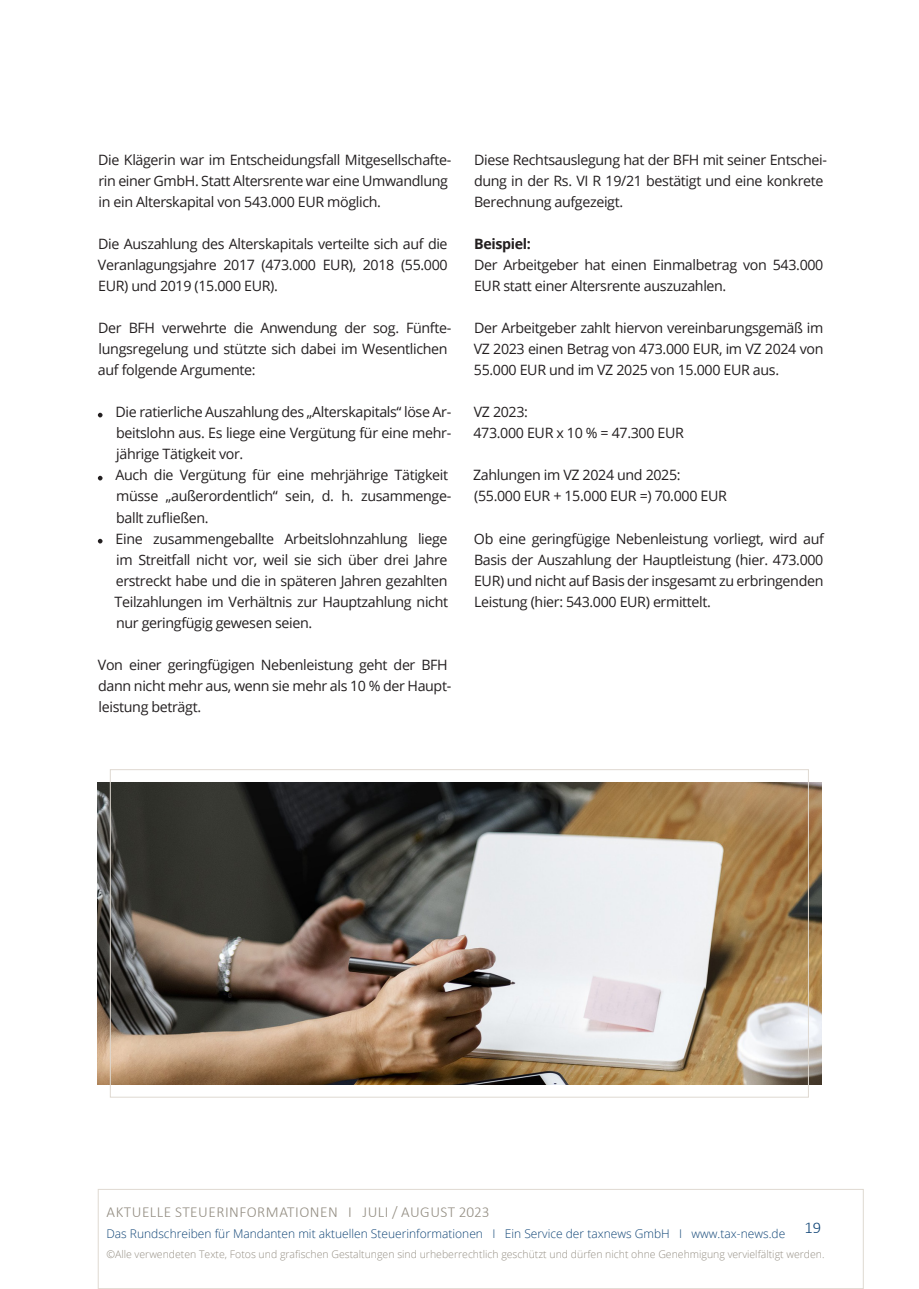
<style>
.page{position:relative;width:919px;height:1289px;background:#fff}
.page>*{position:absolute;margin:0;border:0;box-sizing:border-box;transform-origin:0 0}
.t1{font:300 16.5px "Calibri";color:#0f4476}
.t2{font:300 15.3px "Calibri";letter-spacing:.03em;color:#948e83}
.t3{font:14.25px/21px "Open Sans";letter-spacing:-.025em;color:#231f20}
.t4{font:700 14.25px "Open Sans";letter-spacing:-.025em;color:#231f20}
.t5{font:300 12px "Open Sans";color:#0f4476}
.t6{font:300 10.5px "Open Sans";color:#948e83}
</style>
<div class="page">
<div style="left:98px;top:1188px;width:765px;height:100px;border:1px solid #dfd9d1"></div>
<svg style="left:98px;top:413px;width:4px;height:4px"></svg>
<svg style="left:98px;top:476px;width:4px;height:4px"></svg>
<svg style="left:98px;top:539px;width:4px;height:4px"></svg>
<img style="left:98px;top:782px;width:723px;height:302px">
<p class="t3" style="left:98px;top:149px;width:354px">Die Klägerin war im Entscheidungsfall Mitgesellschafte&shy;rin einer GmbH. Statt Altersrente war eine Umwandlung in ein Alterskapital von 543.000 EUR möglich.</p>
<p class="t3" style="left:98px;top:233px;width:351px;text-align:justify">Die Auszahlung des Alterskapitals verteilte sich auf die Veranlagungsjahre 2017 (473.000 EUR), 2018 (55.000<br>EUR) und 2019 (15.000 EUR).</p>
<p class="t3" style="left:98px;top:317px;width:355px">Der BFH verwehrte die Anwendung der sog. Fünfte&shy;lungsregelung und stützte sich dabei im Wesentlichen auf folgende Argumente:</p>
<p class="t3" style="left:115px;top:401px;width:338px">Die ratierliche Auszahlung des „Alterskapitals“ löse Ar&shy;beitslohn aus. Es liege eine Vergütung für eine mehr&shy;jährige Tätigkeit vor.<br>Auch die Vergütung für eine mehrjährige Tätigkeit müsse „außerordentlich“ sein, d. h. zusammenge&shy;ballt zufließen.<br>Eine zusammengeballte Arbeitslohnzahlung liege im Streitfall nicht vor, weil sie sich über drei Jahre erstreckt habe und die in späteren Jahren gezahlten Teilzahlungen im Verhältnis zur Hauptzahlung nicht nur geringfügig gewesen seien.</p>
<p class="t3" style="left:98px;top:653px;width:355px">Von einer geringfügigen Nebenleistung geht der BFH dann nicht mehr aus, wenn sie mehr als 10 % der Haupt&shy;leistung beträgt.</p>
<p class="t3" style="left:474px;top:149px;width:354px">Diese Rechtsauslegung hat der BFH mit seiner Entschei&shy;dung in der Rs. VI R 19/21 bestätigt und eine konkrete<br>Berechnung aufgezeigt.</p>
<p class="t4" style="left:474px;top:234px;width:58px">Beispiel:</p>
<p class="t3" style="left:474px;top:254px;width:351px">Der Arbeitgeber hat einen Einmalbetrag von 543.000<br>EUR statt einer Altersrente auszuzahlen.</p>
<p class="t3" style="left:473px;top:317px;width:351px;text-align:justify">Der Arbeitgeber zahlt hiervon vereinbarungsgemäß im VZ 2023 einen Betrag von 473.000 EUR, im VZ 2024 von 55.000 EUR und im VZ 2025 von 15.000 EUR aus.</p>
<p class="t3" style="left:473px;top:401px;width:212px">VZ 2023:<br>473.000 EUR x 10 % = 47.300 EUR</p>
<p class="t3" style="left:473px;top:464px;width:255px">Zahlungen im VZ 2024 und 2025: (55.000 EUR + 15.000 EUR =) 70.000 EUR</p>
<p class="t3" style="left:474px;top:527px;width:351px;text-align:justify">Ob eine geringfügige Nebenleistung vorliegt, wird auf Basis der Auszahlung der Hauptleistung (hier. 473.000<br>EUR) und nicht auf Basis der insgesamt zu erbringenden Leistung (hier: 543.000 EUR) ermittelt.</p>
<p class="t2" style="left:107px;top:1202px;width:384px">AKTUELLE STEUERINFORMATIONEN I JULI / AUGUST 2023</p>
<p class="t5" style="left:106px;top:1224px;width:680px">Das Rundschreiben für Mandanten mit aktuellen Steuerinformationen I Ein Service der taxnews GmbH I www.tax-news.de</p>
<p class="t6" style="left:106px;top:1246px;width:719px">©Alle verwendeten Texte, Fotos und grafischen Gestaltungen sind urheberrechtlich geschützt und dürfen nicht ohne Genehmigung vervielfältigt werden.</p>
<p class="t1" style="left:804px;top:1216px;width:18px">19</p>
</div>
